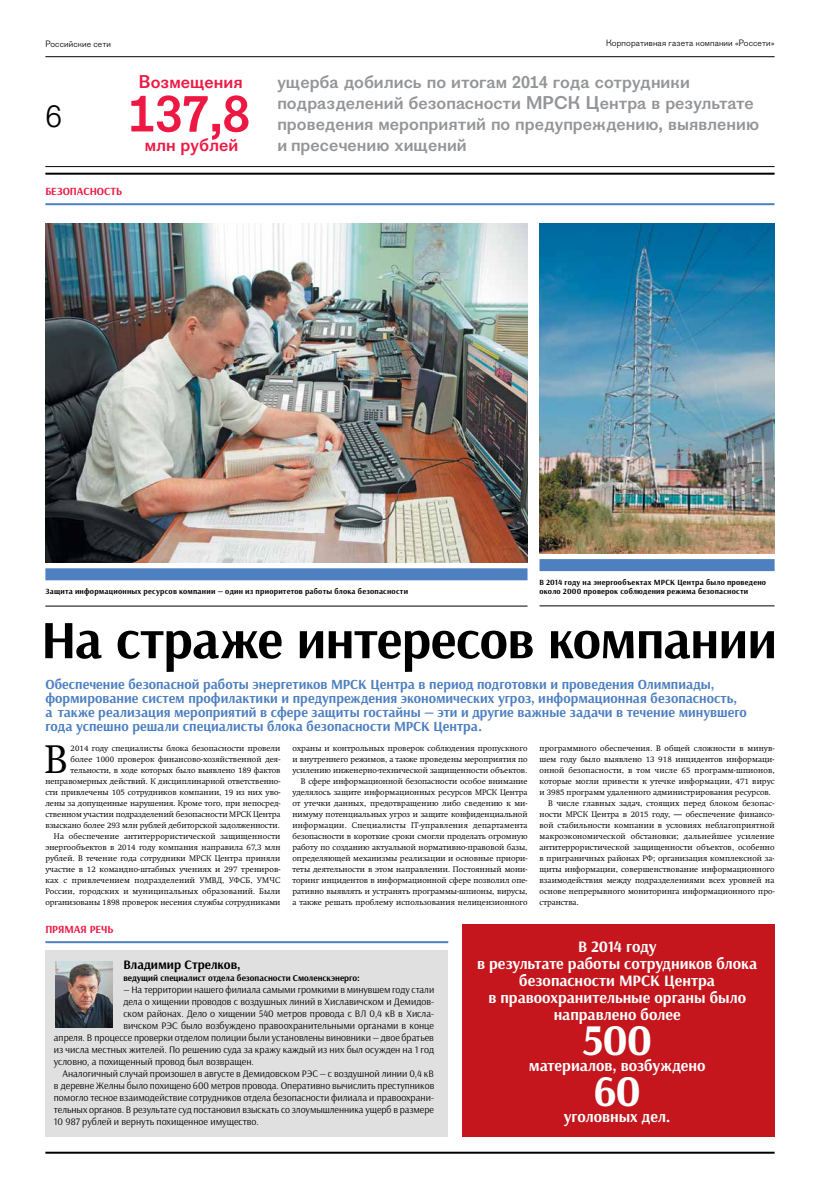
<style>
.page{position:relative;width:820px;height:1191px;background:#fff}
.page>*{position:absolute;margin:0;border:0;box-sizing:border-box;transform-origin:0 0}
.t1{font:700 54px "Arsenal";letter-spacing:-.015em;color:#000}
.t2{font:700 53.5px "Figgins Sans";color:#ed1943}
.t3{font:700 44px "Arsenal";color:#fff}
.t4{font:300 39.2px "Swift";color:#000}
.t5{font:33px "Figgins Sans";color:#000}
.t6{font:700 18px/21px "Figgins Sans";color:#939598}
.t7{font:700 18px "Figgins Sans";color:#ed1943}
.t8{font:700 16px/17px "Arsenal";color:#fff;text-align:center}
.t9{font:700 14px/14px "Arsenal";color:#4e80c1}
.t10{font:700 13px "Arsenal";color:#000}
.t11{font:700 11px "Arsenal";color:#ed1943}
.t12{font:10px "Arsenal";color:#000}
.t13{font:9px "Figgins Sans";letter-spacing:.01em;color:#000}
.t14{font:700 9px "Arsenal";color:#000}
.t15{font:300 8px/11px "Swift";letter-spacing:.005em;color:#000;text-align:right}
.t16{font:700 8px/9px "Arsenal";letter-spacing:.025em;color:#000}
.t17{font:300 8px "Swift";letter-spacing:.025em;color:#000}
</style>
<div class="page">
<hr style="left:45px;top:56px;width:729px;height:1px;background:#000">
<hr style="left:45px;top:166px;width:729px;height:1px;background:#000">
<hr style="left:45px;top:173px;width:729px;height:2px;background:#000">
<hr style="left:45px;top:1151px;width:729px;height:2px;background:#000">
<img style="left:45px;top:224px;width:482px;height:338px">
<div style="left:45px;top:568px;width:482px;height:12px;background:#4e80c1"></div>
<hr style="left:45px;top:606px;width:482px;height:1px;background:#000">
<img style="left:539px;top:224px;width:235px;height:329px">
<div style="left:539px;top:559px;width:235px;height:12px;background:#4e80c1"></div>
<hr style="left:539px;top:605px;width:235px;height:1px;background:#000">
<hr style="left:45px;top:203px;width:729px;height:2px;background:#4e80c1">
<div style="left:45px;top:950px;width:403px;height:187px;background:#e0e0e1"></div>
<hr style="left:45px;top:941px;width:403px;height:2px;background:#4e80c1">
<img style="left:55px;top:961px;width:57px;height:66px">
<div style="left:462px;top:924px;width:312px;height:212px;background:#c4161c"></div>
<p class="t13" style="left:45px;top:38px;width:67px">Российские сети</p>
<h3 class="t5" style="left:45px;top:96px;width:18px">6</h3>
<h3 class="t7" style="left:139px;top:71px;width:105px">Возмещения</h3>
<h2 class="t2" style="left:129px;top:80px;width:122px">137,8</h2>
<h3 class="t7" style="left:145px;top:134px;width:95px">млн рублей</h3>
<h3 class="t11" style="left:45px;top:184px;width:8px">безопасност</h3>
<h3 class="t11" style="left:116px;top:184px;width:8px">ь</h3>
<p class="t13" style="left:606px;top:37px;width:170px">Корпоративная газета компании «Россети»</p>
<h3 class="t6" style="left:277px;top:72px;width:483px">ущерба добились по итогам 2014 года сотрудники подразделений безопасности МРСК Центра в результате проведения мероприятий по предупреждению, выявлению и пресечению хищений</h3>
<p class="t16" style="left:45px;top:587px;width:364px">Защита информационных ресурсов компании — один из приоритетов работы блока безопасности</p>
<p class="t16" style="left:539px;top:578px;width:228px">В 2014 году на энергообъектах МРСК Центра было проведено около 2000 проверок соблюдения режима безопасности</p>
<h1 class="t1" style="left:41px;top:606px;width:737px">На страже интересов компании</h1>
<p class="t9" style="left:45px;top:677px;width:702px">Обеспечение безопасной работы энергетиков МРСК Центра в период подготовки и проведения Олимпиады, формирование систем профилактики и предупреждения экономических угроз, информационная безопасность, а также реализация мероприятий в сфере защиты гостайны — эти и другие важные задачи в течение минувшего года успешно решали специалисты блока безопасности МРСК Центра.</p>
<p class="t15" style="left:45px;top:743px;width:236px">2014 году специалисты блока безопасности провели<br>более 1000 проверок финансово-хозяйственной дея&shy;тельности, в ходе которых было выявлено 189 фактов неправомерных действий. К дисциплинарной ответственно&shy;сти привлечены 105 сотрудников компании, 19 из них уво&shy;лены за допущенные нарушения. Кроме того, при непосред&shy;ственном участии подразделений безопасности МРСК Центра взыскано более 293 млн рублей дебиторской задолженности.<br>На обеспечение антитеррористической защищенности энергообъектов в 2014 году компания направила 67,3 млн рублей. В течение года сотрудники МРСК Центра приняли участие в 12 командно-штабных учениях и 297 трениров&shy;ках с привлечением подразделений УМВД, УФСБ, УМЧС России, городских и муниципальных образований. Были организованы 1898 проверок несения службы сотрудниками</p>
<p class="t15" style="left:292px;top:743px;width:236px">охраны и контрольных проверок соблюдения пропускного и внутреннего режимов, а также проведены мероприятия по усилению инженерно-технической защищенности объектов.<br>В сфере информационной безопасности особое внимание уделялось защите информационных ресурсов МРСК Центра от утечки данных, предотвращению либо сведению к ми&shy;нимуму потенциальных угроз и защите конфиденциальной информации. Специалисты IT-управления департамента безопасности в короткие сроки смогли проделать огромную работу по созданию актуальной нормативно-правовой базы, определяющей механизмы реализации и основные приори&shy;теты деятельности в этом направлении. Постоянный мони&shy;торинг инцидентов в информационной сфере позволил опе&shy;ративно выявлять и устранять программы-шпионы, вирусы, а также решать проблему использования нелицензионного</p>
<p class="t15" style="left:539px;top:743px;width:236px">программного обеспечения. В общей сложности в минув-</p>
<h3 class="t4" style="left:44px;top:737px;width:25px">В</h3>
<p class="t15" style="left:539px;top:754px;width:236px">шем году было выявлено 13 918 инцидентов информаци-</p>
<p class="t15" style="left:539px;top:765px;width:236px">онной безопасности, в том числе 65 программ-шпионов,</p>
<p class="t15" style="left:539px;top:776px;width:236px">которые могли привести к утечке информации, 471 вирус</p>
<p class="t15" style="left:539px;top:787px;width:233px">и 3985 программ удаленного администрирования ресурсов.</p>
<p class="t15" style="left:548px;top:798px;width:228px">В числе главных задач, стоящих перед блоком безопас-</p>
<p class="t15" style="left:539px;top:809px;width:236px">ности МРСК Центра в 2015 году, — обеспечение финансо-</p>
<p class="t15" style="left:539px;top:820px;width:236px">вой стабильности компании в условиях неблагоприятной</p>
<p class="t17" style="left:539px;top:832px;width:236px">макроэкономической обстановки; дальнейшее усиление</p>
<p class="t15" style="left:539px;top:842px;width:236px">антитеррористической защищенности объектов, особенно</p>
<p class="t15" style="left:539px;top:853px;width:236px">в приграничных районах РФ; организация комплексной за-</p>
<p class="t15" style="left:539px;top:864px;width:236px">щиты информации, совершенствование информационного</p>
<p class="t15" style="left:539px;top:875px;width:236px">взаимодействия между подразделениями всех уровней на</p>
<p class="t15" style="left:539px;top:886px;width:236px">основе непрерывного мониторинга информационного про-</p>
<p class="t15" style="left:539px;top:897px;width:41px">странства.</p>
<h3 class="t11" style="left:45px;top:922px;width:69px">прямая речь</h3>
<h3 class="t10" style="left:123px;top:957px;width:119px">Владимир Стрелков,</h3>
<p class="t14" style="left:123px;top:972px;width:238px">ведущий специалист отдела безопасности Смоленскэнерго:</p>
<p class="t12" style="left:123px;top:984px;width:312px">— На территории нашего филиала самыми громкими в минувшем году стали</p>
<p class="t12" style="left:123px;top:996px;width:312px">дела о хищении проводов с воздушных линий в Хиславичском и Демидов-</p>
<p class="t12" style="left:123px;top:1008px;width:312px">ском районах. Дело о хищении 540 метров провода с ВЛ 0,4 кВ в Хисла-</p>
<p class="t12" style="left:123px;top:1020px;width:312px">вичском РЭС было возбуждено правоохранительными органами в конце</p>
<p class="t12" style="left:54px;top:1032px;width:381px">апреля. В процессе проверки отделом полиции были установлены виновники — двое братьев</p>
<p class="t12" style="left:54px;top:1044px;width:381px">из числа местных жителей. По решению суда за кражу каждый из них был осужден на 1 год</p>
<p class="t12" style="left:54px;top:1056px;width:201px">условно, а похищенный провод был возвращен.</p>
<p class="t12" style="left:62px;top:1068px;width:373px">Аналогичный случай произошел в августе в Демидовском РЭС — с воздушной линии 0,4 кВ</p>
<p class="t12" style="left:54px;top:1080px;width:382px">в деревне Желны было похищено 600 метров провода. Оперативно вычислить преступников</p>
<p class="t12" style="left:54px;top:1092px;width:381px">помогло тесное взаимодействие сотрудников отдела безопасности филиала и правоохрани-</p>
<p class="t12" style="left:54px;top:1104px;width:381px">тельных органов. В результате суд постановил взыскать со злоумышленника ущерб в размере</p>
<p class="t12" style="left:54px;top:1116px;width:206px">10 987 рублей и вернуть похищенное имущество.</p>
<h3 class="t8" style="left:477px;top:938px;width:282px">В 2014 году<br>в результате работы сотрудников блока безопасности МРСК Центра<br>в правоохранительные органы было направлено более</h3>
<h3 class="t3" style="left:581px;top:1012px;width:72px">500</h3>
<h3 class="t8" style="left:528px;top:1057px;width:178px">материалов, возбуждено</h3>
<h3 class="t3" style="left:593px;top:1063px;width:49px">60</h3>
<h3 class="t8" style="left:563px;top:1108px;width:108px">уголовных дел.</h3>
</div>
